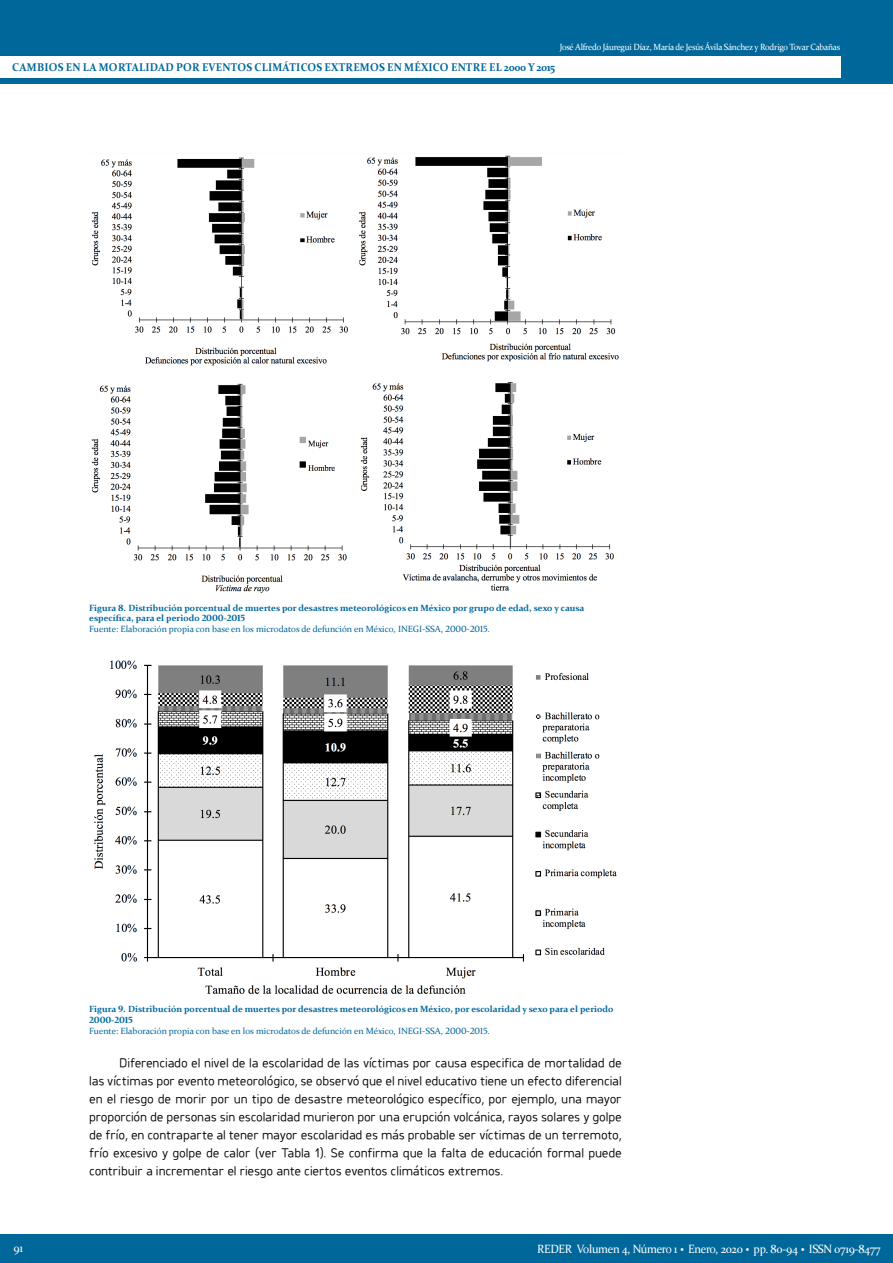
<style>
.page{position:relative;width:893px;height:1263px;background:#fff}
.page>*{position:absolute;margin:0;border:0;box-sizing:border-box;transform-origin:0 0}
.Cuerpo{font:15px/18px "Hospital";letter-spacing:-.015em;color:#000;text-align:justify}
.t1{font:12px "Constantia";letter-spacing:-.025em;color:#fff;scale:.95 1}
.t2{font:700 11.25px "Constantia";letter-spacing:.02em;color:#00679b;scale:.95 1}
.t3{font:700 9px/10.8px "Constantia";color:#00679b}
.t4{font:9px "Constantia";letter-spacing:-.025em;color:#fff;scale:.95 1}
.s1{font-weight:400}
.s2{font-weight:700;font-size:18px}
</style>
<div class="page">
<img style="left:91px;top:155px;width:528px;height:438px">
<img style="left:94px;top:660px;width:523px;height:334px">
<div style="left:0;top:0;width:893px;height:84px;background:#00679b"></div>
<div style="left:0;top:56px;width:840px;height:22px;background:#fff"></div>
<div style="left:0;top:1234px;width:893px;height:29px;background:#00679b"></div>
<p class="t4" style="left:560px;top:41px;width:297px">José Alfredo Jáuregui Díaz, María de Jesús Ávila Sánchez y Rodrigo Tovar Cabañas</p>
<p class="t2" style="left:12px;top:60px;width:573px">CAMBIOS EN LA MORTALIDAD POR EVENTOS CLIMÁTICOS EXTREMOS EN MÉXICO ENTRE EL 2000 Y 2015</p>
<p class="t3" style="left:89px;top:602px;width:497px">Figura 8. Distribución porcentual de muertes por desastres meteorológicos en México por grupo de edad, sexo y causa específica, para el periodo 2000-2015<br><span class="s1">Fuente: Elaboración propia con base en los microdatos de defunción en México, INEGI-SSA, 2000-2015.</span></p>
<p class="t3" style="left:89px;top:1003px;width:526px">Figura 9. Distribución porcentual de muertes por desastres meteorológicos en México, por escolaridad y sexo para el periodo<br>2000-2015<br><span class="s1">Fuente: Elaboración propia con base en los microdatos de defunción en México, INEGI-SSA, 2000-2015.</span></p>
<p class="Cuerpo" style="left:89px;top:1053px;width:534px;text-indent:30px">Diferenciado el nivel de la escolaridad de las víctimas por causa especifica de mortalidad de las víctimas por evento meteorológico, se observó que el nivel educativo tiene un efecto diferencial en el riesgo de morir por un tipo de desastre meteorológico específico, por ejemplo, una mayor proporción de personas sin escolaridad murieron por una erupción volcánica, rayos solares y golpe de frío, en contraparte al tener mayor escolaridad es más probable ser víctimas de un terremoto, frío excesivo y golpe de calor (ver Tabla 1). Se confirma que la falta de educación formal puede contribuir a incrementar el riesgo ante ciertos eventos climáticos extremos.</p>
<p class="t1" style="left:14px;top:1239px;width:12px">91</p>
<p class="t1" style="left:537px;top:1240px;width:363px">REDER Volumen 4, Número 1 <span class="s2">·</span> Enero, 2020 <span class="s2">·</span> pp. 80-94 <span class="s2">·</span> ISSN 0719-8477</p>
</div>
